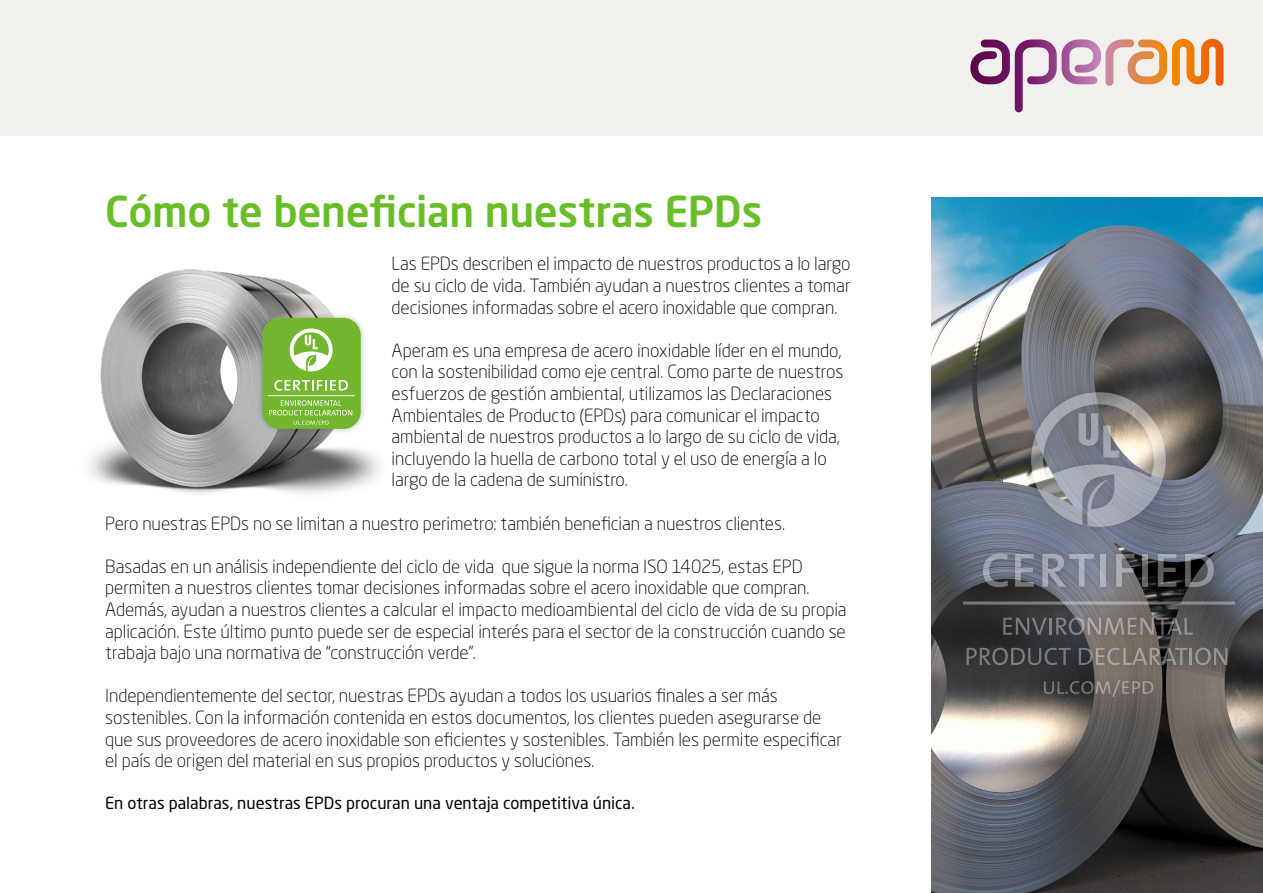
<style>
.page{position:relative;width:1263px;height:893px;background:#fff}
.page>*{position:absolute;margin:0;border:0;box-sizing:border-box;transform-origin:0 0}
.t1{font:500 42px "Neo Sans Pro";letter-spacing:-.005em;color:#69be28}
.t2{font:300 18px/21.6px "Neo Sans Pro";letter-spacing:-.005em;color:#000}
.t3{font:16.5px "Neo Sans Pro";color:#000}
</style>
<div class="page">
<div style="left:0;top:0;width:1263px;height:135px;background:#f1f0ed"></div>
<svg style="left:1015px;top:39px;width:208px;height:73px"></svg>
<img style="left:932px;top:198px;width:331px;height:695px">
<img style="left:89px;top:269px;width:291px;height:225px">
<div style="left:256px;top:312px;width:111px;height:123px;background:#000;opacity:.25"></div>
<div style="left:262px;top:318px;width:99px;height:111px;background:#71b62c;border-radius:17px"></div>
<svg style="left:274px;top:380px;width:74px;height:11px"></svg>
<hr style="left:268px;top:395px;width:87px;height:1px;background:#fff">
<svg style="left:269px;top:400px;width:83px;height:26px"></svg>
<svg style="left:290px;top:328px;width:43px;height:43px"></svg>
<div style="left:955px;top:384px;width:288px;height:320px;background:#000;opacity:.35"></div>
<svg style="left:983px;top:553px;width:25px;height:34px"></svg>
<svg style="left:1015px;top:554px;width:18px;height:33px"></svg>
<svg style="left:1042px;top:554px;width:52px;height:33px;background:#8a8f9f"></svg>
<div style="left:1100px;top:554px;width:6px;height:33px;background:#aeb0ba"></div>
<svg style="left:1116px;top:554px;width:18px;height:33px"></svg>
<svg style="left:1142px;top:554px;width:5px;height:33px"></svg>
<svg style="left:1158px;top:554px;width:18px;height:33px"></svg>
<svg style="left:1185px;top:554px;width:29px;height:33px"></svg>
<svg style="left:1003px;top:617px;width:190px;height:18px;background:#646160"></svg>
<svg style="left:966px;top:648px;width:105px;height:17px;background:#48494b"></svg>
<svg style="left:1079px;top:648px;width:148px;height:17px;background:#76716d"></svg>
<svg style="left:963px;top:601px;width:272px;height:4px"></svg>
<svg style="left:1044px;top:680px;width:109px;height:17px;background:#605c59"></svg>
<svg style="left:1031px;top:392px;width:135px;height:135px;background:#93949a"></svg>
<h1 class="t1" style="left:105px;top:185px;width:658px">Cómo te benefician nuestras EPDs</h1>
<p class="t2" style="left:391px;top:253px;width:461px;text-align:justify">Las EPDs describen el impacto de nuestros productos a lo largo de su ciclo de vida. También ayudan a nuestros clientes a tomar decisiones informadas sobre el acero inoxidable que compran.</p>
<p class="t2" style="left:391px;top:339px;width:453px">Aperam es una empresa de acero inoxidable líder en el mundo, con la sostenibilidad como eje central. Como parte de nuestros esfuerzos de gestión ambiental, utilizamos las Declaraciones Ambientales de Producto (EPDs) para comunicar el impacto ambiental de nuestros productos a lo largo de su ciclo de vida, incluyendo la huella de carbono total y el uso de energía a lo largo de la cadena de suministro.</p>
<p class="t2" style="left:105px;top:512px;width:681px">Pero nuestras EPDs no se limitan a nuestro perimetro: también benefician a nuestros clientes.</p>
<p class="t2" style="left:105px;top:555px;width:743px">Basadas en un análisis independiente del ciclo de vida que sigue la norma ISO 14025, estas EPD permiten a nuestros clientes tomar decisiones informadas sobre el acero inoxidable que compran.<br>Además, ayudan a nuestros clientes a calcular el impacto medioambiental del ciclo de vida de su propia aplicación. Este último punto puede ser de especial interés para el sector de la construcción cuando se trabaja bajo una normativa de “construcción verde”.</p>
<p class="t2" style="left:105px;top:685px;width:738px">Independientemente del sector, nuestras EPDs ayudan a todos los usuarios finales a ser más sostenibles. Con la información contenida en estos documentos, los clientes pueden asegurarse de que sus proveedores de acero inoxidable son eficientes y sostenibles. También les permite especificar el país de origen del material en sus propios productos y soluciones.</p>
<p class="t3" style="left:105px;top:792px;width:531px">En otras palabras, nuestras EPDs procuran una ventaja competitiva única.</p>
</div>
